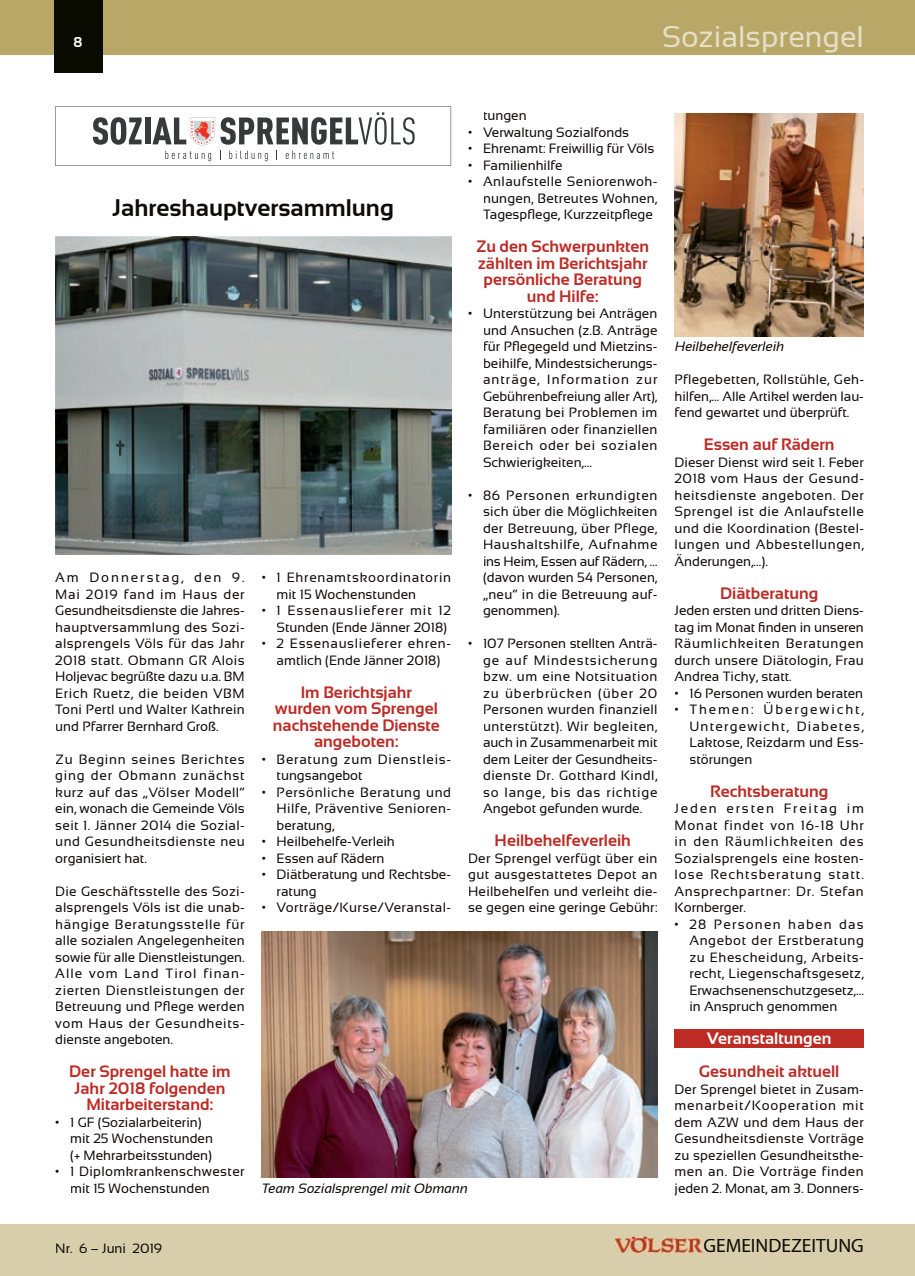
<style>
.page{position:relative;width:915px;height:1276px;background:#fff}
.page>*{position:absolute;margin:0;border:0;box-sizing:border-box;transform-origin:0 0}
.t1{font:30px "Sansation";color:#e6dfc8}
.t2{font:700 24px "Sansation";color:#0d0a09}
.t3{font:19.5px "Myriad";color:#0c0b03}
.t4{font:700 16.5px/16.5px "Sansation";color:#bd2b25;text-align:center}
.t5{font:700 16.5px "Sansation";color:#fff}
.t6{font:700 14.25px "Sansation";color:#fff}
.t7{font:13.5px/16.5px "Sansation";letter-spacing:.005em;color:#0d0a09;text-align:justify}
.t8{font:13.5px/16.5px "Sansation";letter-spacing:.05em;color:#0d0a09}
.t9{font:13.5px/16.5px "Sansation";letter-spacing:.065em;color:#0d0a09;text-align:right}
.t10{font:italic 13.5px "Sansation";color:#0d0a09}
.t11{font:13.5px/16.5px "Sansation";letter-spacing:.025em;color:#0d0a09}
.t12{font:13.5px/16.5px "Sansation";letter-spacing:.055em;color:#0d0a09}
.t13{font:13.5px "Sansation";letter-spacing:.03em;color:#0d0a09}
.t14{font:13.5px "Sansation";color:#0c0b03}
</style>
<div class="page">
<div style="left:0;top:0;width:914px;height:54px;background:#b9a767"></div>
<div style="left:54px;top:0;width:48px;height:72px;background:#0a0c01"></div>
<div style="left:0;top:1225px;width:914px;height:51px;background:#d9ceac"></div>
<img style="left:615px;top:1236px;width:88px;height:16px">
<div style="left:674px;top:1029px;width:189px;height:18px;background:#bd2b25"></div>
<svg style="left:55px;top:106px;width:396px;height:60px"></svg>
<img style="left:674px;top:113px;width:189px;height:224px">
<img style="left:261px;top:931px;width:396px;height:246px">
<img style="left:55px;top:236px;width:396px;height:318px">
<p class="t6" style="left:74px;top:34px;width:10px">8</p>
<h1 class="t1" style="left:662px;top:20px;width:203px">Sozialsprengel</h1>
<p class="t7" style="left:483px;top:107px;width:45px">tungen</p>
<p class="t7" style="left:468px;top:124px;width:162px">• Verwaltung Sozialfonds</p>
<p class="t7" style="left:468px;top:140px;width:188px">• Ehrenamt: Freiwillig für Völs</p>
<p class="t7" style="left:468px;top:157px;width:96px">• Familienhilfe</p>
<p class="t7" style="left:483px;top:173px;width:176px;text-indent:-15px">• Anlaufstelle Seniorenwoh&shy;nungen, Betreutes Wohnen, Tagespflege, Kurzzeitpflege</p>
<p class="t4" style="left:476px;top:238px;width:174px">Zu den Schwerpunkten zählten im Berichtsjahr persönliche Beratung und Hilfe:</p>
<p class="t7" style="left:483px;top:305px;width:176px;text-indent:-15px">• Unterstützung bei Anträgen und Ansuchen (z.B. Anträge für Pflegegeld und Mietzins&shy;beihilfe, Mindestsicherungs&shy;anträge, Information zur Gebührenbefreiung aller Art), Beratung bei Problemen im familiären oder finanziellen Bereich oder bei sozialen Schwierigkeiten,…</p>
<p class="t7" style="left:483px;top:487px;width:176px;text-indent:-15px">• 86 Personen erkundigten sich über die Möglichkeiten der Betreuung, über Pflege, Haushaltshilfe, Aufnahme ins Heim, Essen auf Rädern, … (davon wurden 54 Personen, „neu“ in die Betreuung auf&shy;genommen).</p>
<p class="t7" style="left:483px;top:635px;width:176px;text-indent:-15px">• 107 Personen stellten Anträ&shy;ge auf Mindestsicherung bzw. um eine Notsituation zu überbrücken (über 20<br>Personen wurden finanziell unterstützt). Wir begleiten, auch in Zusammenarbeit mit dem Leiter der Gesundheits&shy;dienste Dr. Gotthard Kindl, so lange, bis das richtige Angebot gefunden wurde.</p>
<p class="t4" style="left:494px;top:832px;width:138px">Heilbehelfeverleih</p>
<p class="t7" style="left:468px;top:850px;width:191px">Der Sprengel verfügt über ein gut ausgestattetes Depot an Heilbehelfen und verleiht die&shy;se gegen eine geringe Gebühr:</p>
<h2 class="t2" style="left:112px;top:194px;width:283px">Jahreshaupt versammlung</h2>
<p class="t8" style="left:276px;top:569px;width:176px;text-indent:-15px">• 1 Ehrenamtskoordinatorin mit 15 Wochenstunden</p>
<p class="t9" style="left:261px;top:602px;width:191px">• 1 Essenauslieferer mit 12<br>Stunden (Ende Jänner 2018)</p>
<p class="t8" style="left:261px;top:635px;width:191px;text-align:center">• 2 Essenauslieferer ehren&shy;amtlich (Ende Jänner 2018)</p>
<p class="t4" style="left:273px;top:684px;width:169px">Im Berichtsjahr wurden vom Sprengel nachstehende Diens te angeboten:</p>
<p class="t12" style="left:276px;top:751px;width:176px;text-indent:-15px">• Beratung zum Dienstleis&shy;tungsangebot</p>
<p class="t7" style="left:276px;top:784px;width:176px;text-indent:-15px">• Persönliche Beratung und Hilfe, Präventive Senioren&shy;beratung,</p>
<p class="t7" style="left:261px;top:833px;width:135px">• Heilbehelfe-Verleih</p>
<p class="t7" style="left:261px;top:850px;width:124px">• Essen auf Rädern</p>
<p class="t7" style="left:276px;top:866px;width:176px;text-indent:-15px">• Diätberatung und Rechtsbe&shy;ratung</p>
<p class="t13" style="left:261px;top:900px;width:191px">• Vorträge/Kurse/Veranstal-</p>
<p class="t7" style="left:55px;top:569px;width:191px">Am Donnerstag, den 9.<br>Mai 2019 fand im Haus der Gesundheitsdienste die Jahres&shy;hauptversammlung des Sozi&shy;alsprengels Völs für das Jahr 2018 statt. Obmann GR Alois Holjevac begrüßte dazu u.a. BM Erich Ruetz, die beiden VBM Toni Pertl und Walter Kathrein und Pfarrer Bernhard Groß.</p>
<p class="t7" style="left:55px;top:751px;width:191px">Zu Beginn seines Berichtes ging der Obmann zunächst kurz auf das „Völser Modell“ ein, wonach die Gemeinde Völs seit 1. Jänner 2014 die Sozial&shy;und Gesundheitsdienste neu organisiert hat.</p>
<p class="t7" style="left:55px;top:883px;width:191px">Die Geschäftsstelle des Sozi&shy;alsprengels Völs ist die unab&shy;hängige Beratungsstelle für alle sozialen Angelegenheiten sowie für alle Dienstleistungen.<br>Alle vom Land Tirol finan&shy;zierten Dienstleistungen der Betreuung und Pflege werden vom Haus der Gesundheits&shy;dienste angeboten.</p>
<p class="t4" style="left:69px;top:1063px;width:163px">Der Sprengel hatte im<br>Jahr 2018 folgenden<br>Mitarbeiterstand:</p>
<p class="t7" style="left:70px;top:1114px;width:144px;text-align:left;text-indent:-15px">• 1 GF (Sozialarbeiterin) mit 25 Wochenstunden (+ Mehrarbeitsstunden)</p>
<p class="t11" style="left:70px;top:1163px;width:176px;text-indent:-15px">• 1 Diplomkrankenschwester mit 15 Wochenstunden</p>
<p class="t10" style="left:261px;top:1180px;width:208px">Team Sozialsprengel mit Obmann</p>
<p class="t10" style="left:674px;top:339px;width:111px">Heilbehelfeverleih</p>
<p class="t7" style="left:674px;top:371px;width:191px">Pflegebetten, Rollstühle, Geh&shy;hilfen,… Alle Artikel werden lau&shy;fend gewartet und überprüft.</p>
<p class="t4" style="left:703px;top:436px;width:132px">Essen auf Rädern</p>
<p class="t7" style="left:674px;top:454px;width:191px">Dieser Dienst wird seit 1. Feber 2018 vom Haus der Gesund&shy;heitsdienste angeboten. Der Sprengel ist die Anlaufstelle und die Koordination (Bestel&shy;lungen und Abbestellungen, Änderungen,…).</p>
<p class="t4" style="left:719px;top:585px;width:100px">Diätberatung</p>
<p class="t7" style="left:674px;top:602px;width:191px">Jeden ersten und dritten Diens&shy;tag im Monat finden in unseren Räumlichkeiten Beratungen durch unsere Diätologin, Frau Andrea Tichy, statt.</p>
<p class="t7" style="left:674px;top:685px;width:190px">• 16 Personen wurden beraten</p>
<p class="t7" style="left:689px;top:701px;width:176px;text-indent:-15px">• Themen: Übergewicht, Untergewicht, Diabetes, Laktose, Reizdarm und Ess&shy;störungen</p>
<p class="t4" style="left:710px;top:783px;width:120px">Rechtsberatung</p>
<p class="t7" style="left:674px;top:800px;width:191px">Jeden ersten Freitag im Monat findet von 16-18 Uhr in den Räumlichkeiten des Sozialsprengels eine kosten&shy;lose Rechtsberatung statt.<br>Ansprechpartner: Dr. Stefan Kornberger.</p>
<p class="t7" style="left:689px;top:916px;width:176px;text-indent:-15px">• 28 Personen haben das Angebot der Erstberatung zu Ehescheidung, Arbeits&shy;recht, Liegenschaftsgesetz, Erwachsenenschutzgesetz,… in Anspruch genommen</p>
<p class="t5" style="left:706px;top:1029px;width:126px">Veranstaltungen</p>
<p class="t4" style="left:698px;top:1063px;width:142px">Gesundheit aktuell</p>
<p class="t7" style="left:674px;top:1081px;width:191px">Der Sprengel bietet in Zusam&shy;menarbeit/Kooperation mit dem AZW und dem Haus der Gesundheitsdienste Vorträge zu speziellen Gesundheitsthe&shy;men an. Die Vorträge finden jeden 2. Monat, am 3. Donners-</p>
<p class="t14" style="left:55px;top:1240px;width:108px">Nr. 6 – Juni 2019</p>
<h3 class="t3" style="left:703px;top:1236px;width:162px">GEMEINDEZEITUNG</h3>
</div>
